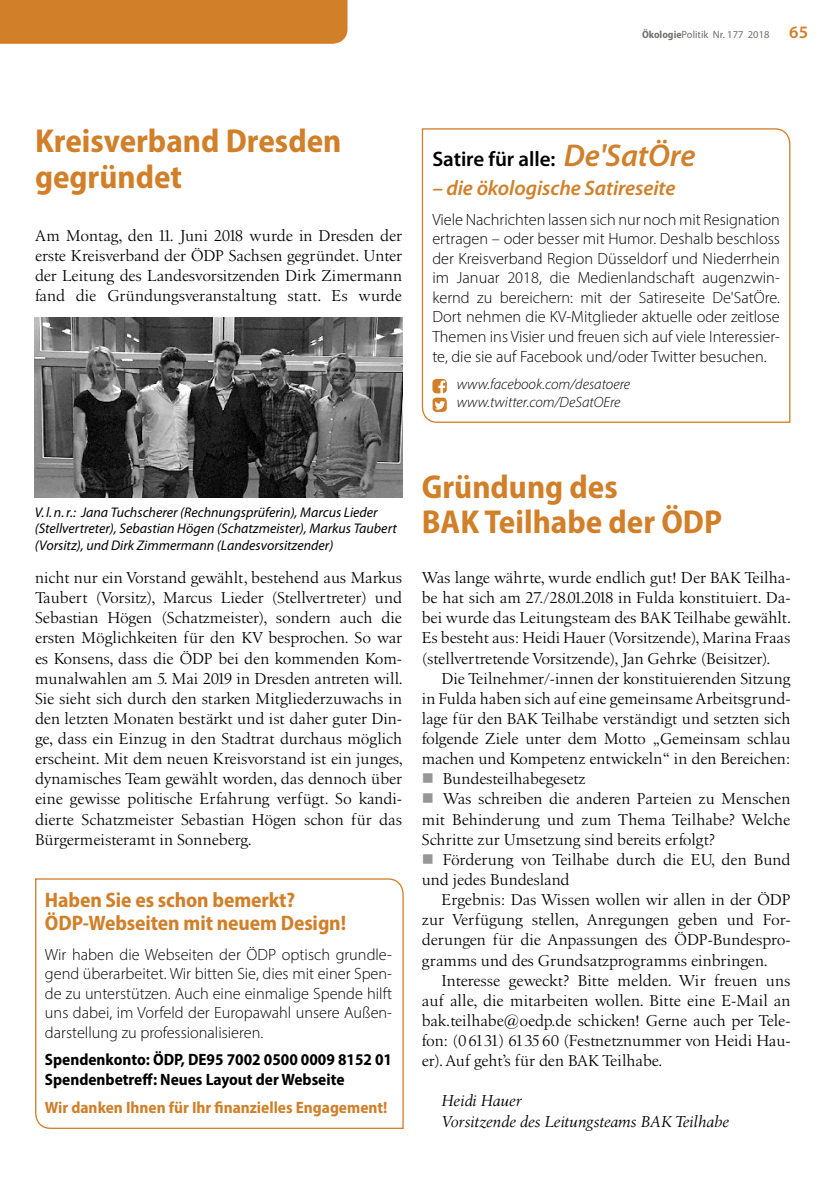
<style>
.page{position:relative;width:834px;height:1191px;background:#fff}
.page>*{position:absolute;margin:0;border:0;box-sizing:border-box;transform-origin:0 0}
.t1{font:700 semi-condensed 33.25px/35px "Myriad Pro";color:#d17f28}
.t2{font:700 semi-condensed 21px/22.8px "Myriad Pro";letter-spacing:-.005em;color:#d17f28}
.t3{font:italic 600 21px "Myriad Pro";letter-spacing:-.005em;color:#d17f28}
.t4{font:600 21px "Myriad Pro";letter-spacing:-.005em;color:#000}
.t5{font:700 semi-condensed 16.45px/20.1px "Myriad Pro";color:#000}
.t6{font:700 semi-condensed 16.45px "Myriad Pro";color:#d17f28}
.t7{font:16.28px/20.1px "Birka LT Pro";color:#000;text-align:justify}
.t8{font:300 16.28px/19.6px "Myriad Pro";color:#000;text-align:justify}
.t9{font:italic 16.28px/20.1px "Birka LT Pro";letter-spacing:-.01em;color:#000}
.t10{font:italic 300 14.88px/17.8px "Myriad Pro";color:#000}
.t11{font:italic 14px/16.8px "Myriad Pro";color:#000}
.t12{font:10.5px "Myriad Pro";color:#6f6f6e}
.s1{font-weight:700;font-stretch:semi-condensed}
.s2{font-weight:600;font-size:17.5px;color:#d17f28}
.s3{font-style:italic;font-size:31.5px;color:#d17f28}
.s4{color:#969696}
</style>
<div class="page">
<div style="left:0;top:0;width:347px;height:44px;background:#d17f28"></div>
<img style="left:35px;top:317px;width:367px;height:181px">
<svg style="left:421px;top:128px;width:370px;height:295px"></svg>
<img style="left:432px;top:397px;width:15px;height:15px">
<img style="left:432px;top:379px;width:15px;height:14px">
<svg style="left:35px;top:878px;width:369px;height:251px"></svg>
<p class="t12" style="left:642px;top:28px;width:167px"><span class="s1">Ökologie</span>Politik Nr. 177 2018 <span class="s2">65</span></p>
<h1 class="t1" style="left:35px;top:123px;width:308px">Kreisverband Dresden gegründet</h1>
<p class="t7" style="left:35px;top:225px;width:368px">Am Montag, den 11. Juni 2018 wurde in Dresden der erste Kreisverband der ÖDP Sachsen gegründet. Unter der Leitung des Landesvorsitzenden Dirk Zimermann fand die Gründungsveranstaltung statt. Es wurde</p>
<p class="t4" style="left:432px;top:145px;width:265px">Satire für alle: <span class="s3">De'SatÖre</span></p>
<p class="t3" style="left:432px;top:175px;width:244px">– die ökologische Satireseite</p>
<p class="t8" style="left:432px;top:209px;width:349px">Viele Nachrichten lassen sich nur noch mit Resignation ertragen – oder besser mit Humor. Deshalb beschloss der Kreisverband Region Düsseldorf und Niederrhein im Januar 2018, die Medienlandschaft augenzwin&shy;kernd zu bereichern: mit der Satireseite De'SatÖre.<br>Dort nehmen die KV-Mitglieder aktuelle oder zeitlose Themen ins Visier und freuen sich auf viele Interessier&shy;te, die sie auf Facebook und/oder Twitter besuchen.</p>
<p class="t10" style="left:456px;top:375px;width:175px">www.facebook.com/desatoere www.twitter.com/DeSatOEre</p>
<p class="t11" style="left:35px;top:503px;width:363px">V. l.n.r.: Jana Tuchscherer (Rechnungsprüferin), Marcus Lieder (Stellvertreter), Sebastian Högen (Schatzmeister), Markus Taubert (Vorsitz), und Dirk Zimmermann (Landesvorsitzender)</p>
<p class="t7" style="left:35px;top:567px;width:369px">nicht nur ein Vorstand gewählt, bestehend aus Markus Taubert (Vorsitz), Marcus Lieder (Stellvertreter) und Sebastian Högen (Schatzmeister), sondern auch die ersten Möglichkeiten für den KV besprochen. So war es Konsens, dass die ÖDP bei den kommenden Kom&shy;munalwahlen am 5. Mai 2019 in Dresden antreten will.<br>Sie sieht sich durch den starken Mitgliederzuwachs in den letzten Monaten bestärkt und ist daher guter Din&shy;ge, dass ein Einzug in den Stadtrat durchaus möglich erscheint. Mit dem neuen Kreisvorstand ist ein junges, dynamisches Team gewählt worden, das dennoch über eine gewisse politische Erfahrung verfügt. So kandi&shy;dierte Schatzmeister Sebastian Högen schon für das Bürgermeisteramt in Sonneberg.</p>
<p class="t2" style="left:45px;top:888px;width:302px">Haben Sie es schon bemerkt?<br>ÖDP-Webseiten mit neuem Design!</p>
<p class="t8" style="left:45px;top:944px;width:348px">Wir haben die Webseiten der ÖDP optisch grundle&shy;gend überarbeitet. Wir bitten Sie, dies mit einer Spen&shy;de zu unterstützen. Auch eine einmalige Spende hilft uns dabei, im Vorfeld der Europawahl unsere Außen&shy;darstellung zu professionalisieren.</p>
<p class="t5" style="left:45px;top:1049px;width:348px">Spendenkonto: ÖDP, DE95 7002 0500 0009 8152 01<br>Spendenbetreff: Neues Layout der Webseite</p>
<p class="t6" style="left:45px;top:1096px;width:344px">Wir danken Ihnen für Ihr finanzielles Engagement!</p>
<h1 class="t1" style="left:421px;top:468px;width:302px">Gründung des<br>BAK Teilhabe der ÖDP</h1>
<p class="t7" style="left:421px;top:567px;width:371px">Was lange währte, wurde endlich gut! Der BAK Teilha&shy;be hat sich am 27./28.01.2018 in Fulda konstituiert. Da&shy;bei wurde das Leitungsteam des BAK Teilhabe gewählt.<br>Es besteht aus: Heidi Hauer (Vorsitzende), Marina Fraas (stellvertretende Vorsitzende), Jan Gehrke (Beisitzer).</p>
<p class="t7" style="left:421px;top:668px;width:370px;text-indent:20px">Die Teilnehmer/-innen der konstituierenden Sitzung in Fulda haben sich auf eine gemeinsame Arbeitsgrund&shy;lage für den BAK Teilhabe verständigt und setzten sich folgende Ziele unter dem Motto „Gemeinsam schlau machen und Kompetenz entwickeln“ in den Bereichen:</p>
<p class="t7" style="left:421px;top:769px;width:165px"><span class="s4">■</span> Bundesteilhabegesetz</p>
<p class="t7" style="left:421px;top:789px;width:370px"><span class="s4">■</span> Was schreiben die anderen Parteien zu Menschen mit Behinderung und zum Thema Teilhabe? Welche Schritte zur Umsetzung sind bereits erfolgt?</p>
<p class="t7" style="left:421px;top:849px;width:370px"><span class="s4">■</span> Förderung von Teilhabe durch die EU, den Bund und jedes Bundesland</p>
<p class="t7" style="left:421px;top:889px;width:370px;text-indent:20px">Ergebnis: Das Wissen wollen wir allen in der ÖDP zur Verfügung stellen, Anregungen geben und For&shy;derungen für die Anpassungen des ÖDP-Bundespro&shy;gramms und des Grundsatzprogramms einbringen.</p>
<p class="t7" style="left:421px;top:970px;width:370px;text-indent:20px">Interesse geweckt? Bitte melden. Wir freuen uns auf alle, die mitarbeiten wollen. Bitte eine E-Mail an bak.teilhabe@oedp.de schicken! Gerne auch per Tele&shy;fon: (06131) 613560 (Festnetznummer von Heidi Hau&shy;er). Auf geht’s für den BAK Teilhabe.</p>
<p class="t9" style="left:441px;top:1091px;width:289px">Heidi Hauer<br>Vorsitzende des Leitungsteams BAK Teilhabe</p>
</div>
